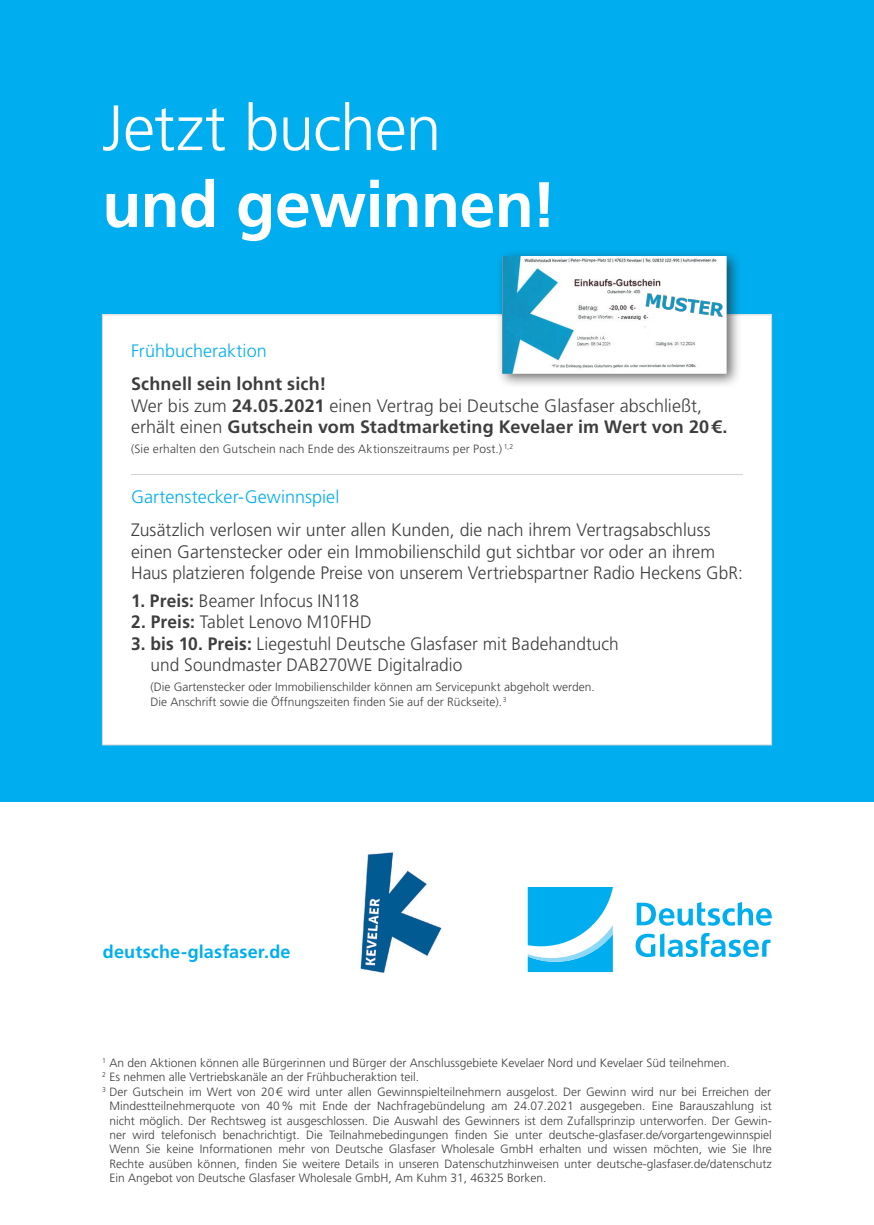
<style>
.page{position:relative;width:874px;height:1225px;background:#fff}
.page>*{position:absolute;margin:0;border:0;box-sizing:border-box;transform-origin:0 0}
.t1{font:700 64px "Frutiger LT Std";letter-spacing:-.01em;color:#fff}
.t2{font:300 64px "Frutiger LT Std";letter-spacing:-.015em;color:#fff}
.t3{font:300 18px/21.6px "Frutiger LT Std";letter-spacing:.005em;color:#3e3e3f}
.t4{font:300 18px/21.6px "Frutiger LT Std";letter-spacing:.005em;color:#3e3e3f;scale:.96 1}
.t5{font:700 18px/21.6px "Frutiger LT Std";letter-spacing:.01em;color:#3e3e3f}
.t6{font:300 18px "Frutiger LT Std";letter-spacing:.005em;color:#00aeef}
.t7{font:700 18px "Frutiger LT Std";letter-spacing:.01em;color:#00aeef}
.t8{font:300 12px/14.4px "Frutiger LT Std";color:#3e3e3f}
.s1{font-weight:300}
.s2{font-weight:700}
</style>
<div class="page">
<div style="left:0;top:0;width:873px;height:802px;background:#00aeef"></div>
<div style="left:102px;top:315px;width:669px;height:430px;background:#fff"></div>
<hr style="left:131px;top:474px;width:611px;height:1px;background:#d1d2d4">
<svg style="left:635px;top:933px;width:135px;height:24px"></svg>
<svg style="left:636px;top:902px;width:135px;height:23px"></svg>
<svg style="left:527px;top:887px;width:85px;height:85px"></svg>
<div style="left:495px;top:249px;width:246px;height:140px;background:#231f20;opacity:.67"></div>
<img style="left:502px;top:256px;width:223px;height:117px">
<img style="left:360px;top:852px;width:82px;height:121px">
<h1 class="t2" style="left:102px;top:92px;width:340px">Jetzt buchen</h1>
<h1 class="t1" style="left:102px;top:167px;width:455px">und gewinnen!</h1>
<h2 class="t6" style="left:131px;top:340px;width:137px">Frühbucheraktion</h2>
<h2 class="t5" style="left:131px;top:373px;width:597px">Schnell sein lohnt sich!<br><span class="s1">Wer bis zum</span> 24.05.2021 <span class="s1">einen Vertrag bei Deutsche Glasfaser abschließt, erhält einen</span> Gutschein vom Stadtmarketing Kevelaer im Wert von 20€.</h2>
<p class="t8" style="left:131px;top:442px;width:383px">(Sie erhalten den Gutschein nach Ende des Aktionszeitraums per Post.) <sup>1,2</sup></p>
<h2 class="t6" style="left:131px;top:487px;width:210px">Gartenstecker-Gewinnspiel</h2>
<p class="t3" style="left:131px;top:519px;width:613px">Zusätzlich verlosen wir unter allen Kunden, die nach ihrem Vertragsabschluss einen Gartenstecker oder ein Immobilienschild gut sichtbar vor oder an ihrem<br>Haus platzieren folgende Preise von unserem Vertriebspartner Radio Heckens GbR:</p>
<h2 class="t4" style="left:131px;top:590px;width:239px"><span class="s2">1. Preis:</span> Beamer Infocus IN118</h2>
<h2 class="t4" style="left:131px;top:611px;width:252px"><span class="s2">2. Preis:</span> Tablet Lenovo M10FHD</h2>
<h2 class="t4" style="left:150px;top:633px;width:489px;text-indent:-19px"><span class="s2">3. bis 10. Preis:</span> Liegestuhl Deutsche Glasfaser mit Badehandtuch und Soundmaster DAB270WE Digitalradio</h2>
<p class="t8" style="left:150px;top:680px;width:445px">(Die Gartenstecker oder Immobilienschilder können am Servicepunkt abgeholt werden.<br>Die Anschrift sowie die Öffnungszeiten finden Sie auf der Rückseite).<sup>3</sup></p>
<h2 class="t7" style="left:103px;top:941px;width:189px">deutsche-glasfaser.de</h2>
<p class="t8" style="left:102px;top:1055px;width:629px"><sup>1</sup> An den Aktionen können alle Bürgerinnen und Bürger der Anschlussgebiete Kevelaer Nord und Kevelaer Süd teilnehmen.</p>
<p class="t8" style="left:102px;top:1070px;width:318px"><sup>2</sup> Es nehmen alle Vertriebskanäle an der Frühbucheraktion teil.</p>
<p class="t8" style="left:102px;top:1084px;width:670px"><sup>3</sup> Der Gutschein im Wert von 20€ wird unter allen Gewinnspielteilnehmern ausgelost. Der Gewinn wird nur bei Erreichen der</p>
<p class="t8" style="left:109px;top:1099px;width:663px">Mindestteilnehmerquote von 40% mit Ende der Nachfragebündelung am 24.07.2021 ausgegeben. Eine Barauszahlung ist</p>
<p class="t8" style="left:109px;top:1113px;width:663px">nicht möglich. Der Rechtsweg ist ausgeschlossen. Die Auswahl des Gewinners ist dem Zufallsprinzip unterworfen. Der Gewin-</p>
<p class="t8" style="left:109px;top:1127px;width:663px">ner wird telefonisch benachrichtigt. Die Teilnahmebedingungen finden Sie unter deutsche-glasfaser.de/vorgartengewinnspiel</p>
<p class="t8" style="left:109px;top:1142px;width:663px">Wenn Sie keine Informationen mehr von Deutsche Glasfaser Wholesale GmbH erhalten und wissen möchten, wie Sie Ihre</p>
<p class="t8" style="left:109px;top:1156px;width:663px">Rechte ausüben können, finden Sie weitere Details in unseren Datenschutzhinweisen unter deutsche-glasfaser.de/datenschutz</p>
<p class="t8" style="left:109px;top:1171px;width:438px">Ein Angebot von Deutsche Glasfaser Wholesale GmbH, Am Kuhm 31, 46325 Borken.</p>
</div>
